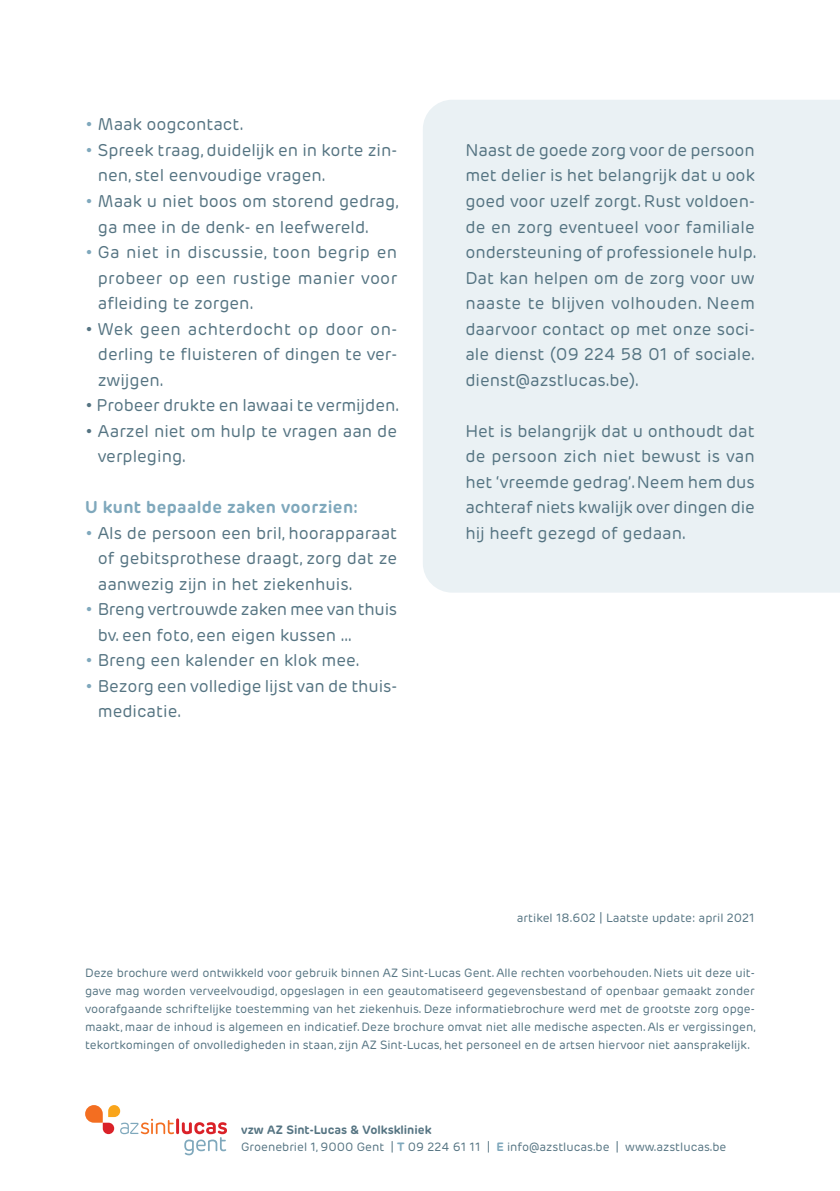
<style>
.page{position:relative;width:840px;height:1191px;background:#fff}
.page>*{position:absolute;margin:0;border:0;box-sizing:border-box;transform-origin:0 0}
.BROODTEKST{font:17px/25.6px "Rubrik New";color:#557482;text-align:justify}
.OPSOMMING{font:17px/25.6px "Rubrik New";color:#557482}
.TITEL_N4{font:700 17px "Rubrik New";letter-spacing:.02em;color:#7fa8bc}
.DISCLAIMER{font:12px/18px "Rubrik New";color:#557482}
.s1{color:#7fa8bc}
.s2{font-weight:700}
.s3{font-weight:700;color:#7fa8bc}
</style>
<div class="page">
<div style="left:423px;top:100px;width:416px;height:493px;background:#eaf1f4"></div>
<div style="left:103px;top:1122px;width:11px;height:12px;background:#da2128;border-radius:6px"></div>
<div style="left:108px;top:1105px;width:12px;height:12px;background:#f9a51b;border-radius:6px"></div>
<div style="left:85px;top:1105px;width:18px;height:17px;background:#f36e21;border-radius:9px"></div>
<svg style="left:120px;top:1118px;width:54px;height:16px"></svg>
<hr style="left:176px;top:1118px;width:3px;height:16px;background:#da2128;border-radius:2px">
<svg style="left:182px;top:1122px;width:45px;height:33px"></svg>
<p class="OPSOMMING" style="left:85px;top:112px;width:160px"><span class="s1">•</span> Maak oogcontact.</p>
<p class="OPSOMMING" style="left:98px;top:138px;width:301px;text-indent:-13px"><span class="s1">•</span> Spreek traag, duidelijk en in korte zin&shy;nen, stel eenvoudige vragen.</p>
<p class="OPSOMMING" style="left:98px;top:189px;width:302px;text-indent:-13px"><span class="s1">•</span> Maak u niet boos om storend gedrag, ga mee in de denk- en leefwereld.</p>
<p class="OPSOMMING" style="left:98px;top:240px;width:301px;text-align:justify;text-indent:-13px"><span class="s1">•</span> Ga niet in discussie, toon begrip en probeer op een rustige manier voor afleiding te zorgen.</p>
<p class="BROODTEKST" style="left:98px;top:316px;width:301px;text-indent:-13px">• Wek geen achterdocht op door on&shy;derling te fluisteren of dingen te ver&shy;zwijgen.</p>
<p class="BROODTEKST" style="left:85px;top:393px;width:315px">• Probeer drukte en lawaai te vermijden.</p>
<p class="BROODTEKST" style="left:98px;top:418px;width:301px;text-indent:-13px">• Aarzel niet om hulp te vragen aan de verpleging.</p>
<p class="TITEL_N4" style="left:85px;top:497px;width:274px">U kunt bepaalde zaken voorzien:</p>
<p class="OPSOMMING" style="left:98px;top:520px;width:301px;text-align:justify;text-indent:-13px"><span class="s1">•</span> Als de persoon een bril, hoorapparaat of gebitsprothese draagt, zorg dat ze aanwezig zijn in het ziekenhuis.</p>
<p class="OPSOMMING" style="left:98px;top:597px;width:301px;text-indent:-13px"><span class="s1">•</span> Breng vertrouwde zaken mee van thuis bv. een foto, een eigen kussen …</p>
<p class="OPSOMMING" style="left:85px;top:648px;width:276px"><span class="s1">•</span> Breng een kalender en klok mee.</p>
<p class="OPSOMMING" style="left:98px;top:673px;width:301px;text-indent:-13px"><span class="s1">•</span> Bezorg een volledige lijst van de thuis&shy;medicatie.</p>
<p class="BROODTEKST" style="left:465px;top:138px;width:292px">Naast de goede zorg voor de persoon met delier is het belangrijk dat u ook goed voor uzelf zorgt. Rust voldoen&shy;de en zorg eventueel voor familiale ondersteuning of professionele hulp.<br>Dat kan helpen om de zorg voor uw naaste te blijven volhouden. Neem daarvoor contact op met onze soci&shy;ale dienst (09 224 58 01 of sociale. dienst@azstlucas.be).</p>
<p class="BROODTEKST" style="left:465px;top:418px;width:291px">Het is belangrijk dat u onthoudt dat de persoon zich niet bewust is van het ‘vreemde gedrag’. Neem hem dus achteraf niets kwalijk over dingen die hij heeft gezegd of gedaan.</p>
<p class="DISCLAIMER" style="left:516px;top:908px;width:239px">artikel 18.602 | Laatste update: april 2021</p>
<p class="DISCLAIMER" style="left:85px;top:964px;width:672px;text-align:justify">Deze brochure werd ontwikkeld voor gebruik binnen AZ Sint-Lucas Gent. Alle rechten voorbehouden. Niets uit deze uit&shy;gave mag worden verveelvoudigd, opgeslagen in een geautomatiseerd gegevensbestand of openbaar gemaakt zonder voorafgaande schriftelijke toestemming van het ziekenhuis. Deze informatiebrochure werd met de grootste zorg opge&shy;maakt, maar de inhoud is algemeen en indicatief. Deze brochure omvat niet alle medische aspecten. Als er vergissingen, tekortkomingen of onvolledigheden in staan, zijn AZ Sint-Lucas, het personeel en de artsen hiervoor niet aansprakelijk.</p>
<p class="DISCLAIMER" style="left:241px;top:1121px;width:486px;line-height:17.4px"><span class="s2">vzw AZ Sint-Lucas &amp; Volkskliniek<br></span>Groenebriel 1, 9000 Gent | <span class="s3">T</span> 09 224 61 11 | <span class="s3">E</span> info@azstlucas.be | www.azstlucas.be</p>
</div>
